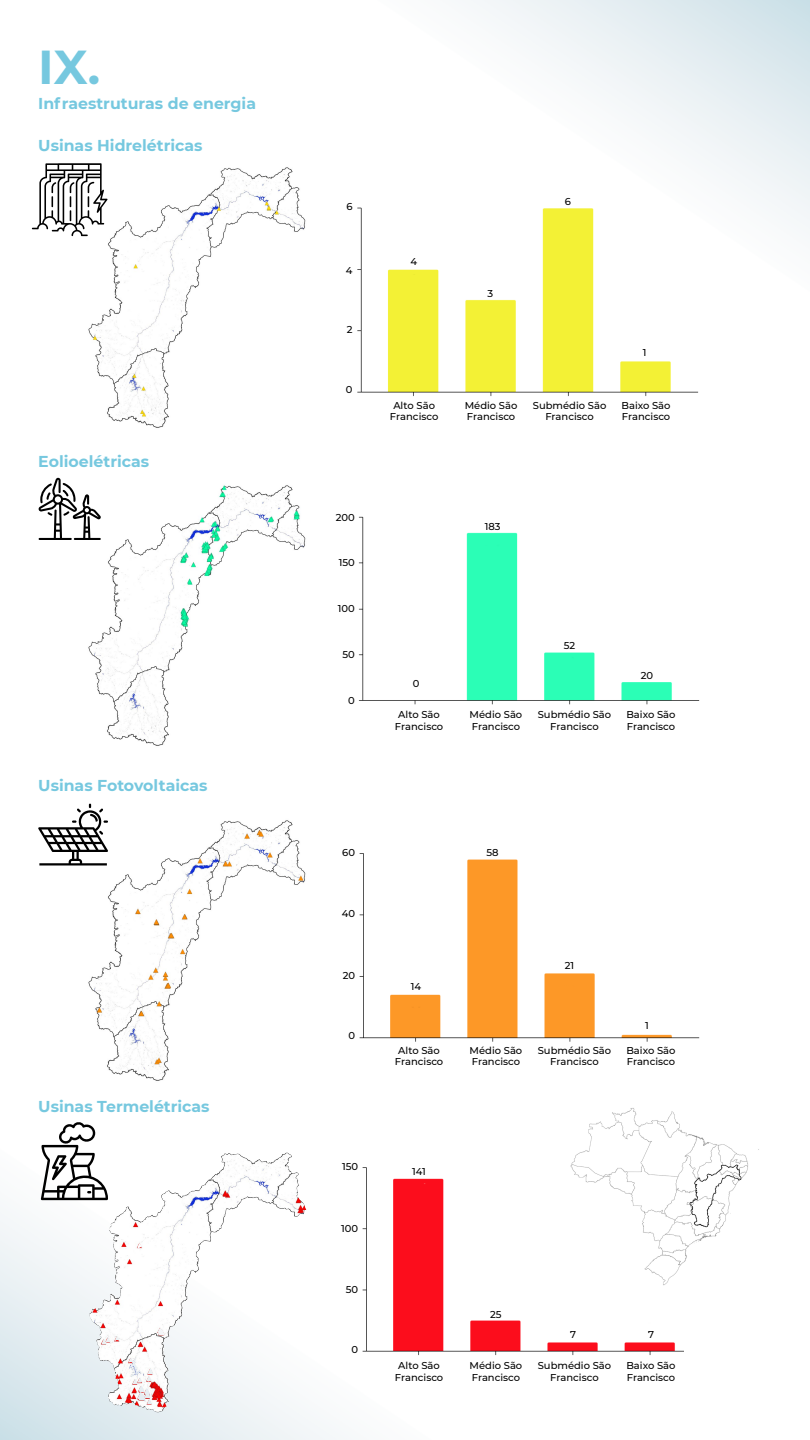
<style>
.page{position:relative;width:810px;height:1440px;background:#fff}
.page>*{position:absolute;margin:0;border:0;box-sizing:border-box;transform-origin:0 0}
.t1{font:700 47.47px "Montserrat";color:#76c8df}
.t2{font:700 15.75px "Montserrat";color:#76c8df}
.t3{font:500 9.98px/11.2px "Montserrat";color:#000;text-align:center}
</style>
<div class="page">
<svg style="left:471px;top:0;width:339px;height:229px"></svg>
<svg style="left:0;top:1152px;width:337px;height:288px"></svg>
<img style="left:72px;top:167px;width:234px;height:261px">
<img style="left:88px;top:485px;width:218px;height:261px">
<img style="left:70px;top:820px;width:236px;height:261px">
<img style="left:108px;top:1153px;width:178px;height:130px">
<img style="left:362px;top:1167px;width:322px;height:189px">
<img style="left:359px;top:853px;width:341px;height:189px">
<img style="left:358px;top:516px;width:342px;height:189px">
<img style="left:357px;top:163px;width:363px;height:234px">
<svg style="left:32px;top:163px;width:76px;height:73px"></svg>
<svg style="left:38px;top:478px;width:63px;height:62px"></svg>
<svg style="left:38px;top:804px;width:70px;height:61px"></svg>
<svg style="left:41px;top:1122px;width:67px;height:78px"></svg>
<img style="left:539px;top:1108px;width:220px;height:182px">
<h1 class="t1" style="left:38px;top:33px;width:63px">IX.</h1>
<h2 class="t2" style="left:38px;top:92px;width:219px">I nfraestruturas de energia</h2>
<h2 class="t2" style="left:38px;top:134px;width:166px">Usinas Hidrelétricas</h2>
<h2 class="t2" style="left:38px;top:450px;width:112px">Eolioelétricas</h2>
<h2 class="t2" style="left:38px;top:774px;width:171px">Usinas Fotovoltaicas</h2>
<h2 class="t2" style="left:38px;top:1095px;width:173px">Usinas Termelétricas</h2>
<p class="t3" style="left:346px;top:201px;width:8px">6</p>
<p class="t3" style="left:346px;top:264px;width:8px">4</p>
<p class="t3" style="left:347px;top:324px;width:7px">2</p>
<p class="t3" style="left:346px;top:384px;width:8px">0</p>
<p class="t3" style="left:410px;top:255px;width:8px">4</p>
<p class="t3" style="left:488px;top:288px;width:7px">3</p>
<p class="t3" style="left:565px;top:195px;width:8px">6</p>
<p class="t3" style="left:643px;top:347px;width:5px">1</p>
<p class="t3" style="left:390px;top:400px;width:50px">Alto São<br>Francisco</p>
<p class="t3" style="left:465px;top:400px;width:54px;text-align:left">Médio São<br>Francisco</p>
<p class="t3" style="left:533px;top:400px;width:75px">Submédio São<br>Francisco</p>
<p class="t3" style="left:622px;top:400px;width:51px;text-align:left">Baixo São<br>Francisco</p>
<p class="t3" style="left:336px;top:511px;width:20px">200</p>
<p class="t3" style="left:339px;top:556px;width:18px">150</p>
<p class="t3" style="left:338px;top:603px;width:18px">100</p>
<p class="t3" style="left:342px;top:648px;width:14px">50</p>
<p class="t3" style="left:348px;top:694px;width:8px">0</p>
<p class="t3" style="left:413px;top:678px;width:8px">0</p>
<p class="t3" style="left:485px;top:520px;width:17px">183</p>
<p class="t3" style="left:564px;top:639px;width:13px">52</p>
<p class="t3" style="left:641px;top:670px;width:14px">20</p>
<p class="t3" style="left:395px;top:709px;width:50px">Alto São<br>Francisco</p>
<p class="t3" style="left:470px;top:709px;width:54px;text-align:left">Médio São<br>Francisco</p>
<p class="t3" style="left:538px;top:709px;width:75px">Submédio São<br>Francisco</p>
<p class="t3" style="left:626px;top:709px;width:51px;text-align:left">Baixo São<br>Francisco</p>
<p class="t3" style="left:342px;top:847px;width:14px">60</p>
<p class="t3" style="left:342px;top:908px;width:15px">40</p>
<p class="t3" style="left:343px;top:969px;width:14px">20</p>
<p class="t3" style="left:348px;top:1029px;width:8px">0</p>
<p class="t3" style="left:411px;top:980px;width:12px">14</p>
<p class="t3" style="left:487px;top:847px;width:14px">58</p>
<p class="t3" style="left:565px;top:959px;width:11px">21</p>
<p class="t3" style="left:645px;top:1020px;width:5px">1</p>
<p class="t3" style="left:395px;top:1044px;width:50px">Alto São<br>Francisco</p>
<p class="t3" style="left:470px;top:1044px;width:54px;text-align:left">Médio São<br>Francisco</p>
<p class="t3" style="left:538px;top:1044px;width:75px">Submédio São<br>Francisco</p>
<p class="t3" style="left:626px;top:1044px;width:51px;text-align:left">Baixo São<br>Francisco</p>
<p class="t3" style="left:342px;top:1161px;width:18px">150</p>
<p class="t3" style="left:341px;top:1222px;width:18px">100</p>
<p class="t3" style="left:346px;top:1284px;width:14px">50</p>
<p class="t3" style="left:351px;top:1344px;width:8px">0</p>
<p class="t3" style="left:412px;top:1166px;width:15px">141</p>
<p class="t3" style="left:490px;top:1309px;width:13px">25</p>
<p class="t3" style="left:570px;top:1328px;width:7px">7</p>
<p class="t3" style="left:648px;top:1328px;width:7px">7</p>
<p class="t3" style="left:395px;top:1360px;width:50px">Alto São<br>Francisco</p>
<p class="t3" style="left:470px;top:1360px;width:54px;text-align:left">Médio São<br>Francisco</p>
<p class="t3" style="left:538px;top:1360px;width:75px">Submédio São<br>Francisco</p>
<p class="t3" style="left:626px;top:1360px;width:51px;text-align:left">Baixo São<br>Francisco</p>
</div>
